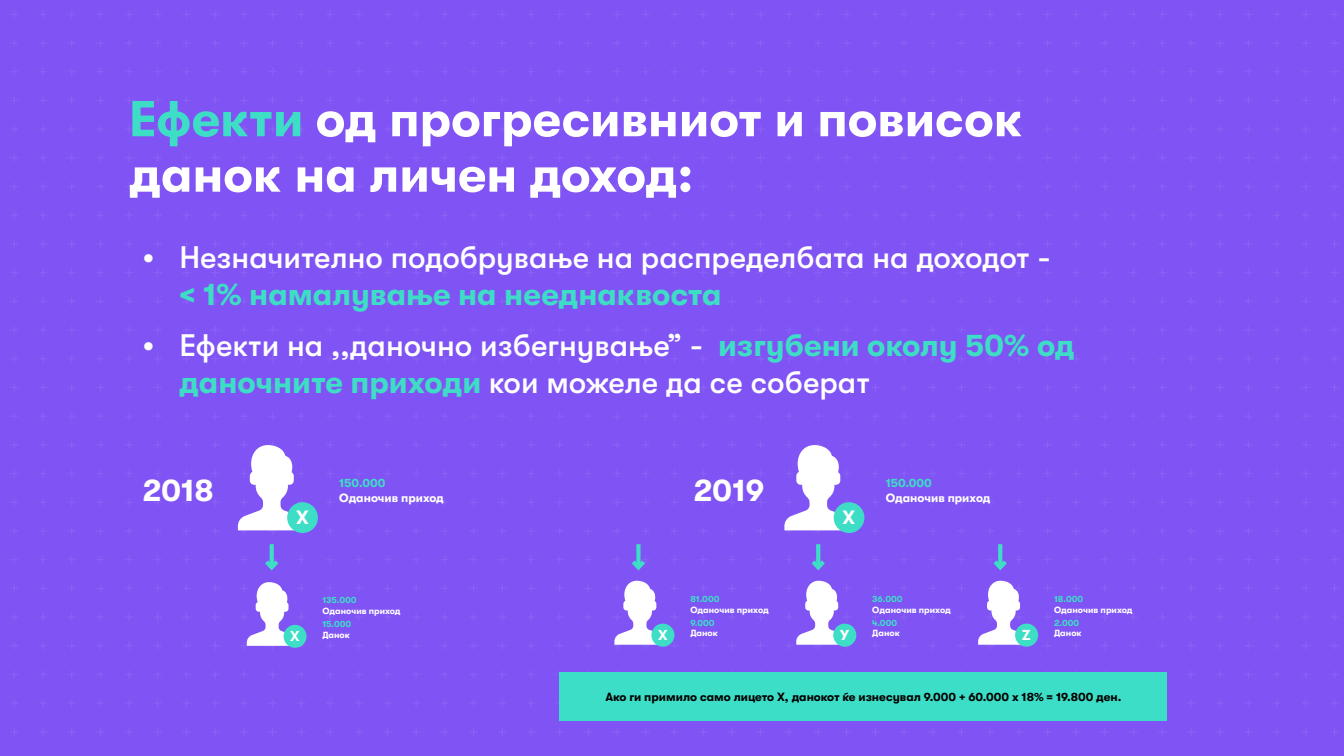
<style>
.page{position:relative;width:1344px;height:756px;background:#7f53f4}
.page>*{position:absolute;margin:0;border:0;box-sizing:border-box;transform-origin:0 0}
.t1{font:700 50.4px/55.4px "GT Walsheim Pro";color:#fff}
.t2{font:500 31.15px/37.4px "GT Walsheim Pro";color:#fff}
.t3{font:700 31.15px "GT Walsheim Pro";color:#fff}
.t4{font:700 19.25px "GT Walsheim Pro";color:#fff}
.t5{font:700 14.45px "GT Walsheim Pro";color:#fff}
.t6{font:700 14.38px "GT Walsheim Pro";color:#fff}
.t7{font:700 11.9px "GT Walsheim Pro";color:#000}
.t8{font:700 11.9px "GT Walsheim Pro";color:#fff}
.t9{font:700 11.9px "GT Walsheim Pro";color:#3ddec7}
.t10{font:700 8.92px "GT Walsheim Pro";color:#fff}
.t11{font:700 8.92px "GT Walsheim Pro";color:#3ddec7}
.t12{font:700 8.89px "GT Walsheim Pro";color:#fff}
.t13{font:700 8.89px "GT Walsheim Pro";color:#3ddec7}
.s1{color:#3eddc6}
.s2{font-weight:700}
.s3{font-weight:700;color:#3eddc6}
</style>
<div class="page">
<svg style="left:238px;top:445px;width:68px;height:85px"></svg>
<svg style="left:784px;top:445px;width:68px;height:85px"></svg>
<div style="left:560px;top:672px;width:607px;height:49px;background:#3ddec7"></div>
<div style="left:287px;top:502px;width:31px;height:31px;background:#3eddc6;border-radius:50%"></div>
<div style="left:834px;top:502px;width:30px;height:31px;background:#3eddc6;border-radius:50%"></div>
<svg style="left:247px;top:582px;width:50px;height:64px"></svg>
<div style="left:284px;top:625px;width:23px;height:23px;background:#3eddc6;border-radius:50%"></div>
<svg style="left:614px;top:581px;width:51px;height:64px"></svg>
<div style="left:651px;top:624px;width:23px;height:23px;background:#3eddc6;border-radius:50%"></div>
<svg style="left:796px;top:581px;width:51px;height:64px"></svg>
<div style="left:833px;top:624px;width:23px;height:23px;background:#3eddc6;border-radius:50%"></div>
<svg style="left:978px;top:581px;width:51px;height:64px"></svg>
<div style="left:1015px;top:624px;width:23px;height:23px;background:#3eddc6;border-radius:50%"></div>
<svg style="left:270px;top:544px;width:4px;height:12px"></svg>
<svg style="left:261px;top:556px;width:22px;height:18px"></svg>
<svg style="left:816px;top:544px;width:4px;height:12px"></svg>
<svg style="left:807px;top:556px;width:22px;height:18px"></svg>
<svg style="left:998px;top:544px;width:4px;height:12px"></svg>
<svg style="left:989px;top:556px;width:22px;height:18px"></svg>
<div style="left:636px;top:544px;width:5px;height:23px;background:#3eddc6"></div>
<svg style="left:627px;top:556px;width:23px;height:18px"></svg>
<h1 class="t1" style="left:129px;top:91px;width:896px"><span class="s1">Ефекти</span> од прогресивниот и повисок данок на личен доход:</h1>
<p class="t2" style="left:179px;top:239px;width:873px;text-indent:-36px"><span class="s2">•</span> Незначително подобрување на распределбата на доходот - <span class="s3">&lt; 1% намалување на нееднаквоста</span></p>
<p class="t2" style="left:179px;top:326px;width:897px;text-indent:-36px"><span class="s2">•</span> Eфекти на ,,даночно избегнување” - <span class="s3">изгубени околу 50% од даночните приходи</span> кои можеле да се соберат</p>
<p class="t9" style="left:339px;top:477px;width:48px">150.000</p>
<p class="t8" style="left:339px;top:491px;width:106px">Оданочив приход</p>
<p class="t3" style="left:142px;top:473px;width:73px">2018</p>
<p class="t3" style="left:694px;top:473px;width:72px">2019</p>
<p class="t4" style="left:296px;top:507px;width:14px">X</p>
<p class="t4" style="left:843px;top:507px;width:14px">X</p>
<p class="t9" style="left:886px;top:477px;width:48px">150.000</p>
<p class="t8" style="left:886px;top:491px;width:106px">Оданочив приход</p>
<p class="t13" style="left:322px;top:595px;width:36px">135.000</p>
<p class="t12" style="left:322px;top:606px;width:80px">Оданочив приход</p>
<p class="t13" style="left:322px;top:619px;width:30px">15.000</p>
<p class="t11" style="left:690px;top:594px;width:31px">81.000</p>
<p class="t10" style="left:690px;top:605px;width:80px">Оданочив приход</p>
<p class="t11" style="left:690px;top:618px;width:26px">9.000</p>
<p class="t11" style="left:872px;top:594px;width:32px">36.000</p>
<p class="t10" style="left:872px;top:605px;width:80px">Оданочив приход</p>
<p class="t11" style="left:872px;top:618px;width:26px">4.000</p>
<p class="t6" style="left:290px;top:628px;width:11px">X</p>
<p class="t12" style="left:322px;top:629px;width:29px">Данок</p>
<p class="t5" style="left:658px;top:627px;width:11px">X</p>
<p class="t10" style="left:690px;top:628px;width:29px">Данок</p>
<p class="t5" style="left:840px;top:627px;width:10px">Y</p>
<p class="t10" style="left:872px;top:628px;width:29px">Данок</p>
<p class="t11" style="left:1054px;top:594px;width:31px">18.000</p>
<p class="t10" style="left:1054px;top:605px;width:80px">Оданочив приход</p>
<p class="t11" style="left:1054px;top:618px;width:27px">2.000</p>
<p class="t5" style="left:1022px;top:627px;width:10px">Z</p>
<p class="t10" style="left:1054px;top:628px;width:29px">Данок</p>
<p class="t7" style="left:605px;top:690px;width:518px">Ако ги примило само лицето X, данокот ќе изнесувал 9.000 + 60.000 x 18% = 19.800 ден.</p>
</div>
